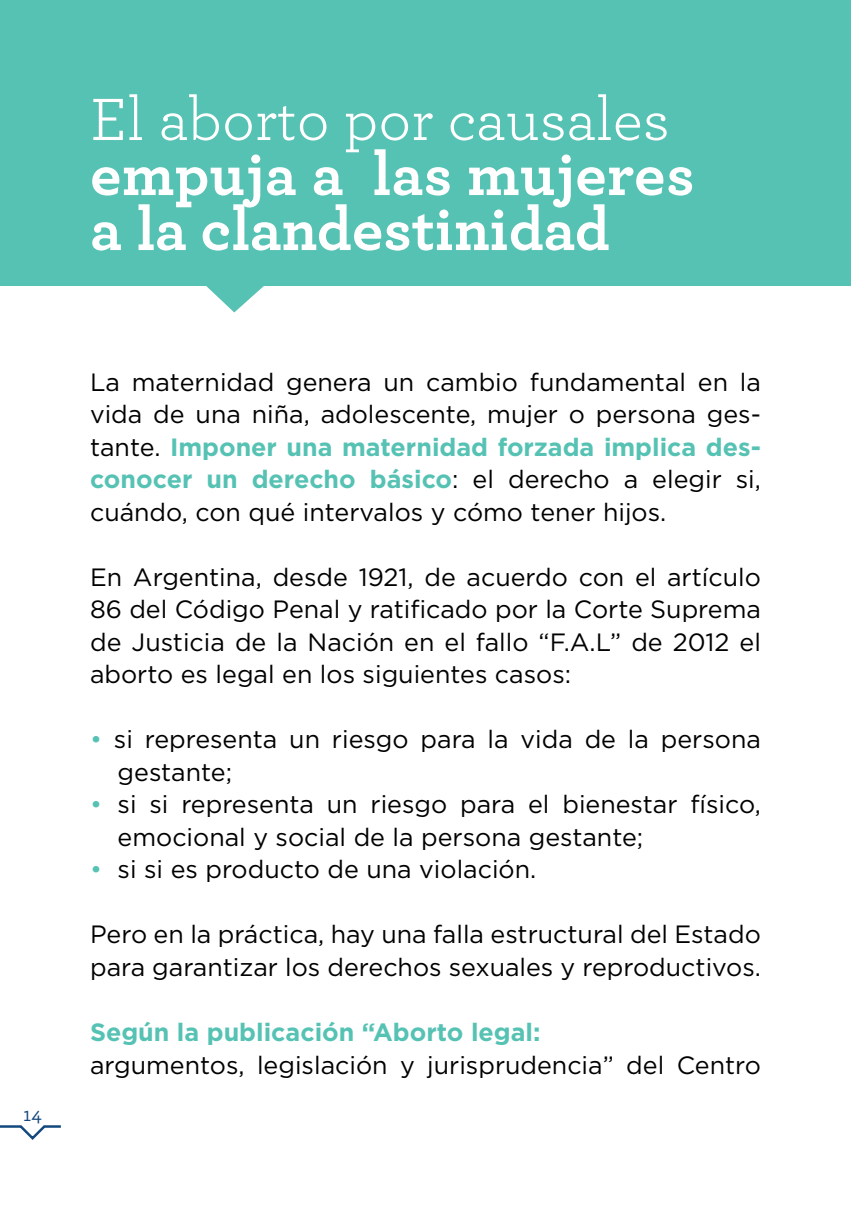
<style>
.page{position:relative;width:851px;height:1205px;background:#fff}
.page>*{position:absolute;margin:0;border:0;box-sizing:border-box;transform-origin:0 0}
.t1{font:700 62.5px/55px "Archer";color:#fff}
.t2{font:62.5px "Archer";color:#fff}
.t3{font:25px/32.5px "Gotham";color:#000}
.t4{font:700 25px "Gotham";color:#56c2b4}
.t5{font:500 20px "Archer";color:#14477d}
.s1{font-weight:700;color:#56c2b4}
.s2{color:#56c2b4}
</style>
<div class="page">
<svg style="left:0;top:1125px;width:61px;height:15px"></svg>
<svg style="left:0;top:0;width:850px;height:312px;background:#63c6ba"></svg>
<p class="t5" style="left:23px;top:1099px;width:20px">14</p>
<h1 class="t2" style="left:90px;top:76px;width:581px">El aborto por causales</h1>
<h1 class="t1" style="left:90px;top:143px;width:606px">empuja a las mujeres a la clandestinidad</h1>
<p class="t3" style="left:90px;top:365px;width:672px;text-align:justify">La maternidad genera un cambio fundamental en la vida de una niña, adolescente, mujer o persona ges&shy;tante. <span class="s1">Imponer una maternidad forzada implica des&shy;conocer un derecho básico</span>: el derecho a elegir si, cuándo, con qué intervalos y cómo tener hijos.</p>
<p class="t3" style="left:90px;top:560px;width:672px;text-align:justify">En Argentina, desde 1921, de acuerdo con el artículo 86 del Código Penal y ratificado por la Corte Suprema de Justicia de la Nación en el fallo “F.A.L” de 2012 el aborto es legal en los siguientes casos:</p>
<p class="t3" style="left:118px;top:723px;width:644px;text-indent:-28px"><span class="s2">•</span> si representa un riesgo para la vida de la persona gestante;</p>
<p class="t3" style="left:118px;top:788px;width:644px;text-indent:-28px"><span class="s2">•</span> si si representa un riesgo para el bienestar físico, emocional y social de la persona gestante;</p>
<p class="t3" style="left:90px;top:853px;width:447px"><span class="s2">•</span> si si es producto de una violación.</p>
<p class="t3" style="left:90px;top:918px;width:672px">Pero en la práctica, hay una falla estructural del Estado para garantizar los derechos sexuales y reproductivos.</p>
<p class="t4" style="left:90px;top:1015px;width:452px">Según la publicación “Aborto legal:</p>
<p class="t3" style="left:90px;top:1048px;width:672px">argumentos, legislación y jurisprudencia” del Centro</p>
</div>
